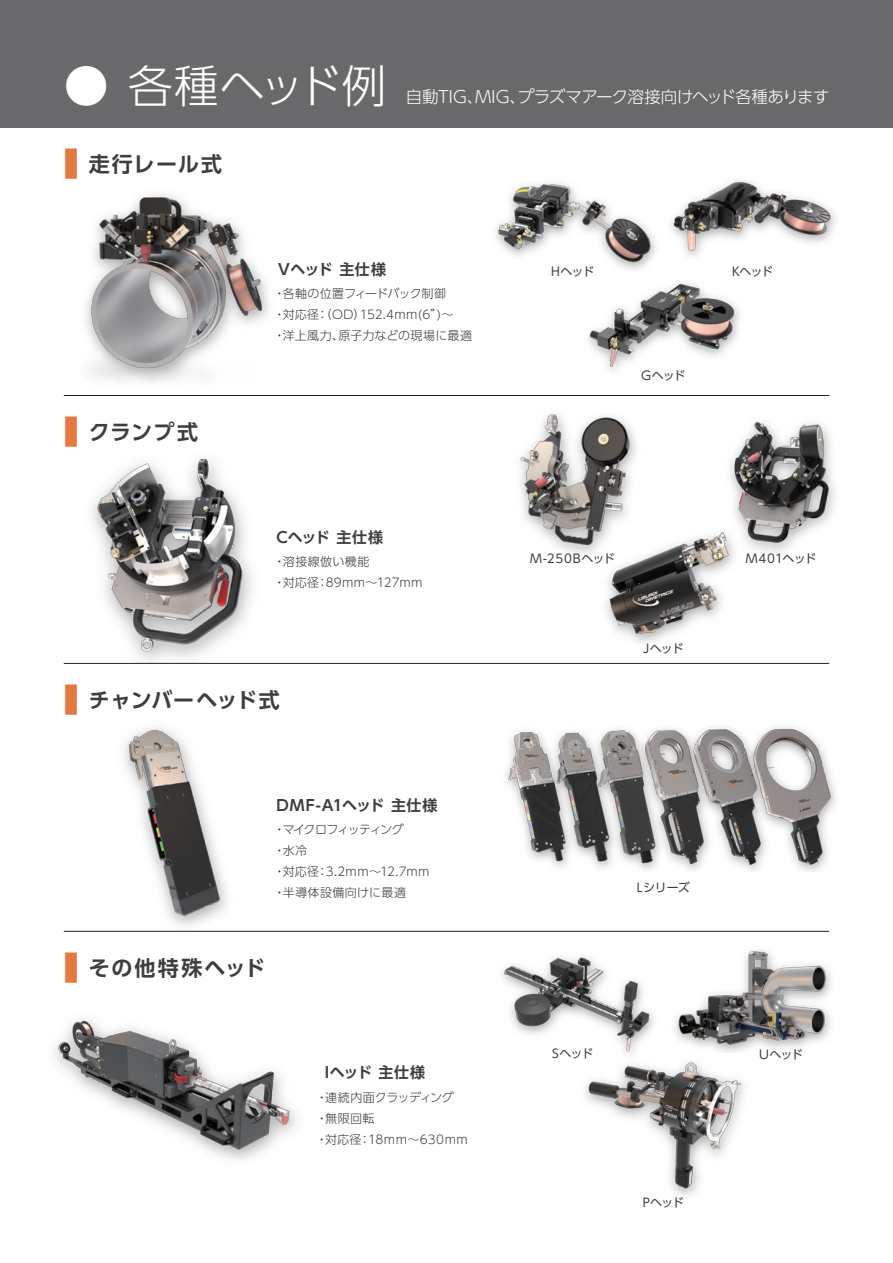
<style>
.page{position:relative;width:893px;height:1263px;background:#fff}
.page>*{position:absolute;margin:0;border:0;box-sizing:border-box;transform-origin:0 0}
.t1{font:300 45px "UD Shin Go Pro";letter-spacing:-.025em;color:#fff}
.t2{font:700 21px "UD Shin Go Pro De";letter-spacing:.055em;color:#3e3e3f}
.t3{font:700 21px "UD Shin Go Pro De";letter-spacing:.005em;color:#3e3e3f}
.t4{font:700 21px "UD Shin Go Pro De";letter-spacing:.105em;color:#3e3e3f}
.t5{font:300 16.5px "UD Shin Go Pro";letter-spacing:-.03em;color:#fff}
.t6{font:700 15px "UD Shin Go Pro De";letter-spacing:.005em;color:#3e3e3f}
.t7{font:300 12px/21px "UD Shin Go Pro";letter-spacing:.02em;color:#3e3e3f}
.t8{font:12px "UD Shin Go Pro";letter-spacing:-.08em;color:#3e3e3f}
.t9{font:12px "UD Shin Go Pro";letter-spacing:.055em;color:#3e3e3f}
.t10{font:12px "UD Shin Go Pro";letter-spacing:-.015em;color:#3e3e3f}
.s1{font-family:"Koz Go Pr 6 N";font-weight:400;font-size:37.8px;color:#e47941}
</style>
<div class="page">
<div style="left:0;top:0;width:893px;height:128px;background:#69696c"></div>
<img style="left:85px;top:194px;width:184px;height:188px">
<img style="left:495px;top:182px;width:161px;height:88px">
<img style="left:588px;top:282px;width:152px;height:89px">
<img style="left:671px;top:180px;width:164px;height:77px">
<img style="left:69px;top:458px;width:213px;height:205px">
<img style="left:606px;top:537px;width:127px;height:106px">
<img style="left:520px;top:414px;width:128px;height:144px">
<img style="left:707px;top:421px;width:128px;height:137px">
<img style="left:84px;top:727px;width:183px;height:204px">
<img style="left:506px;top:732px;width:13px;height:73px">
<img style="left:519px;top:730px;width:45px;height:137px">
<img style="left:564px;top:729px;width:48px;height:140px">
<img style="left:612px;top:728px;width:54px;height:142px">
<img style="left:666px;top:727px;width:63px;height:143px">
<img style="left:729px;top:727px;width:107px;height:144px">
<img style="left:54px;top:1018px;width:243px;height:142px">
<img style="left:502px;top:957px;width:153px;height:94px">
<img style="left:675px;top:949px;width:157px;height:102px">
<img style="left:585px;top:1051px;width:160px;height:145px">
<hr style="left:64px;top:931px;width:765px;height:1px;background:#231f20">
<hr style="left:64px;top:663px;width:765px;height:1px;background:#231f20">
<hr style="left:64px;top:395px;width:765px;height:1px;background:#231f20">
<h1 class="t1" style="left:64px;top:50px;width:324px">● 各種ヘッド例</h1>
<h2 class="t2" style="left:64px;top:147px;width:160px"><span class="s1">■</span> 走行レール式</h2>
<h3 class="t5" style="left:406px;top:84px;width:425px">自動TIG、MIG、プラズマアーク溶接向けヘッド各種あります</h3>
<h2 class="t2" style="left:64px;top:415px;width:136px"><span class="s1">■</span> クランプ式</h2>
<p class="t6" style="left:276px;top:257px;width:111px">Ｖヘッド 主仕様</p>
<p class="t7" style="left:273px;top:283px;width:200px">・各軸の位置フィードバック制御<br>・対応径：（OD）152.4mm(6”)～<br>・洋上風力、原子力などの現場に最適</p>
<p class="t6" style="left:276px;top:525px;width:108px">Cヘッド 主仕様</p>
<p class="t7" style="left:273px;top:551px;width:151px">・溶接線倣い機能<br>・対応径：89mm～127mm</p>
<h2 class="t3" style="left:64px;top:683px;width:218px"><span class="s1">■</span> チャンバーヘッド式</h2>
<p class="t6" style="left:276px;top:793px;width:163px">DMF-A1ヘッド 主仕様</p>
<p class="t7" style="left:273px;top:819px;width:158px">・マイクロフィッティング<br>・水冷<br>・対応径：3.2mm～12.7mm・半導体設備向けに最適</p>
<h2 class="t4" style="left:64px;top:950px;width:203px"><span class="s1">■</span> その他特殊ヘッド</h2>
<p class="t6" style="left:325px;top:1060px;width:102px">Iヘッド 主仕様</p>
<p class="t7" style="left:316px;top:1086px;width:153px">・連続内面クラッディング・無限回転<br>・対応径：18mm～630mm</p>
<p class="t8" style="left:551px;top:262px;width:45px">Hヘッド</p>
<p class="t8" style="left:641px;top:365px;width:46px">Gヘッド</p>
<p class="t8" style="left:732px;top:262px;width:43px">Kヘッド</p>
<p class="t9" style="left:530px;top:549px;width:87px">M-250Bヘッド</p>
<p class="t8" style="left:643px;top:638px;width:42px">Jヘッド</p>
<p class="t10" style="left:746px;top:549px;width:72px">M401ヘッド</p>
<p class="t8" style="left:637px;top:878px;width:54px">Lシリーズ</p>
<p class="t8" style="left:552px;top:1043px;width:43px">Sヘッド</p>
<p class="t8" style="left:643px;top:1192px;width:43px">Pヘッド</p>
<p class="t8" style="left:759px;top:1045px;width:46px">Uヘッド</p>
</div>
